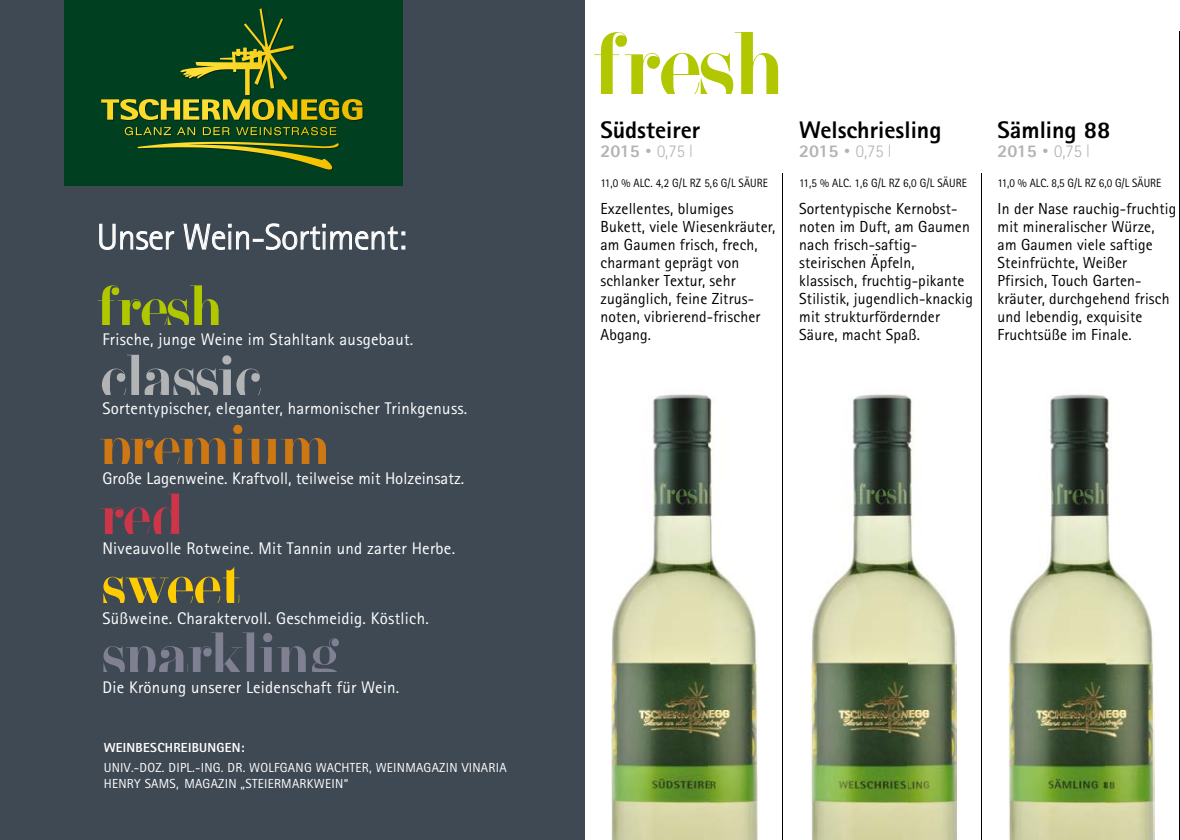
<style>
.page{position:relative;width:1180px;height:840px;background:#fff}
.page>*{position:absolute;margin:0;border:0;box-sizing:border-box;transform-origin:0 0}
.t1{font:90px "Adonis";letter-spacing:-.02em;color:#b1c800}
.t2{font:59.2px "Adonis";letter-spacing:-.02em;color:#7f8092}
.t3{font:59.2px "Adonis";letter-spacing:-.02em;color:#b1b3b4}
.t4{font:59.2px "Adonis";letter-spacing:-.02em;color:#ce7813}
.t5{font:59.2px "Adonis";letter-spacing:-.02em;color:#b1c800}
.t6{font:59.2px "Adonis";letter-spacing:-.01em;color:#fecc00}
.t7{font:59.2px "Adonis";color:#cd3549}
.t8{font:300 36px "Rotis Sans Serif";letter-spacing:-.01em;color:#fff}
.t9{font:800 24px "Rotis Sans Serif";color:#000}
.t10{font:300 18px "Rotis Sans Serif";color:#b1b3b4;scale:.95 1}
.t11{font:16.8px "Rotis Sans Serif";letter-spacing:.015em;color:#fff}
.t12{font:16px/18px "Rotis Sans Serif";letter-spacing:.01em;color:#000}
.t13{font:13.2px/16px "Rotis Sans Serif";letter-spacing:.02em;color:#fff}
.t14{font:800 13.2px "Rotis Milton";letter-spacing:.02em;color:#fff}
.t15{font:12px "Rotis Sans Serif";letter-spacing:.01em;color:#000;scale:.92 1}
.s1{font-weight:800}
.s2{font-weight:800;font-size:12px}
</style>
<div class="page">
<hr style="left:782px;top:173px;width:1px;height:666px;background:#000">
<hr style="left:981px;top:173px;width:1px;height:666px;background:#000">
<div style="left:0;top:0;width:584px;height:839px;background:#3f4954"></div>
<svg style="left:99px;top:224px;width:75px;height:26px"></svg>
<svg style="left:184px;top:223px;width:221px;height:27px"></svg>
<img style="left:810px;top:394px;width:146px;height:445px">
<img style="left:1008px;top:394px;width:145px;height:445px">
<img style="left:611px;top:394px;width:146px;height:445px">
<hr style="left:1179px;top:31px;width:1px;height:808px;background:#000">
<div style="left:64px;top:0;width:338px;height:185px;background:#003f1f"></div>
<svg style="left:102px;top:45px;width:261px;height:125px"></svg>
<svg style="left:180px;top:9px;width:113px;height:86px"></svg>
<h3 class="t8" style="left:97px;top:216px;width:311px">Unser Wein-Sortiment:</h3>
<h2 class="t5" style="left:95px;top:273px;width:128px">fresh</h2>
<h2 class="t3" style="left:99px;top:343px;width:162px">classic</h2>
<h2 class="t4" style="left:97px;top:412px;width:233px">premium</h2>
<h2 class="t7" style="left:98px;top:481px;width:86px">red</h2>
<h2 class="t6" style="left:100px;top:551px;width:140px">sweet</h2>
<h2 class="t2" style="left:100px;top:620px;width:239px">sparkling</h2>
<p class="t11" style="left:102px;top:329px;width:312px">Frische, junge Weine im Stahltank ausgebaut.</p>
<p class="t11" style="left:102px;top:398px;width:366px">Sortentypischer, eleganter, harmonischer Trinkgenuss.</p>
<p class="t11" style="left:102px;top:468px;width:363px">Große Lagenweine. Kraftvoll, teilweise mit Holzeinsatz.</p>
<p class="t11" style="left:102px;top:538px;width:354px">Niveauvolle Rotweine. Mit Tannin und zarter Herbe.</p>
<p class="t11" style="left:102px;top:607px;width:328px">Süßweine. Charaktervoll. Geschmeidig. Köstlich.</p>
<p class="t11" style="left:102px;top:677px;width:298px">Die Krönung unserer Leidenschaft für Wein.</p>
<p class="t14" style="left:104px;top:738px;width:142px">WEINBESCHREIBUNGEN:</p>
<p class="t13" style="left:104px;top:758px;width:404px">UNIV.-DOZ. DIPL.-ING. DR. WOLFGANG WACHTER, WEINMAGAZIN VINARIA<br>HENRY SAMS, MAGAZIN „STEIERMARKWEIN“</p>
<h1 class="t1" style="left:590px;top:14px;width:194px">fresh</h1>
<h3 class="t9" style="left:600px;top:115px;width:102px">Südsteirer</h3>
<p class="t10" style="left:600px;top:141px;width:99px"><span class="s1">2015</span> <span class="s2">•</span> 0,75 l</p>
<p class="t15" style="left:600px;top:175px;width:184px">11,0 % ALC. 4,2 G/L RZ 5,6 G/L SÄURE</p>
<p class="t12" style="left:600px;top:199px;width:176px">Exzellentes, blumiges<br>Bukett, viele Wiesenkräuter, am Gaumen frisch, frech, charmant geprägt von schlanker Textur, sehr zugänglich, feine Zitrus&shy;noten, vibrierend-frischer<br>Abgang.</p>
<h3 class="t9" style="left:799px;top:115px;width:144px">Welschriesling</h3>
<p class="t10" style="left:799px;top:141px;width:99px"><span class="s1">2015</span> <span class="s2">•</span> 0,75 l</p>
<p class="t15" style="left:799px;top:175px;width:184px">11,5 % ALC. 1,6 G/L RZ 6,0 G/L SÄURE</p>
<p class="t12" style="left:799px;top:199px;width:175px">Sortentypische Kernobst&shy;noten im Duft, am Gaumen nach frisch-saftig&shy;steirischen Äpfeln, klassisch, fruchtig-pikante<br>Stilistik, jugendlich-knackig mit strukturfördernder<br>Säure, macht Spaß.</p>
<h3 class="t9" style="left:997px;top:115px;width:114px">Sämling 88</h3>
<p class="t10" style="left:997px;top:141px;width:99px"><span class="s1">2015</span> <span class="s2">•</span> 0,75 l</p>
<p class="t15" style="left:997px;top:175px;width:179px">11,0 % ALC. 8,5 G/L RZ 6,0 G/L SÄURE</p>
<p class="t12" style="left:997px;top:199px;width:180px">In der Nase rauchig-fruchtig mit mineralischer Würze, am Gaumen viele saftige<br>Steinfrüchte, Weißer<br>Pfirsich, Touch Garten&shy;kräuter, durchgehend frisch und lebendig, exquisite<br>Fruchtsüße im Finale.</p>
</div>
